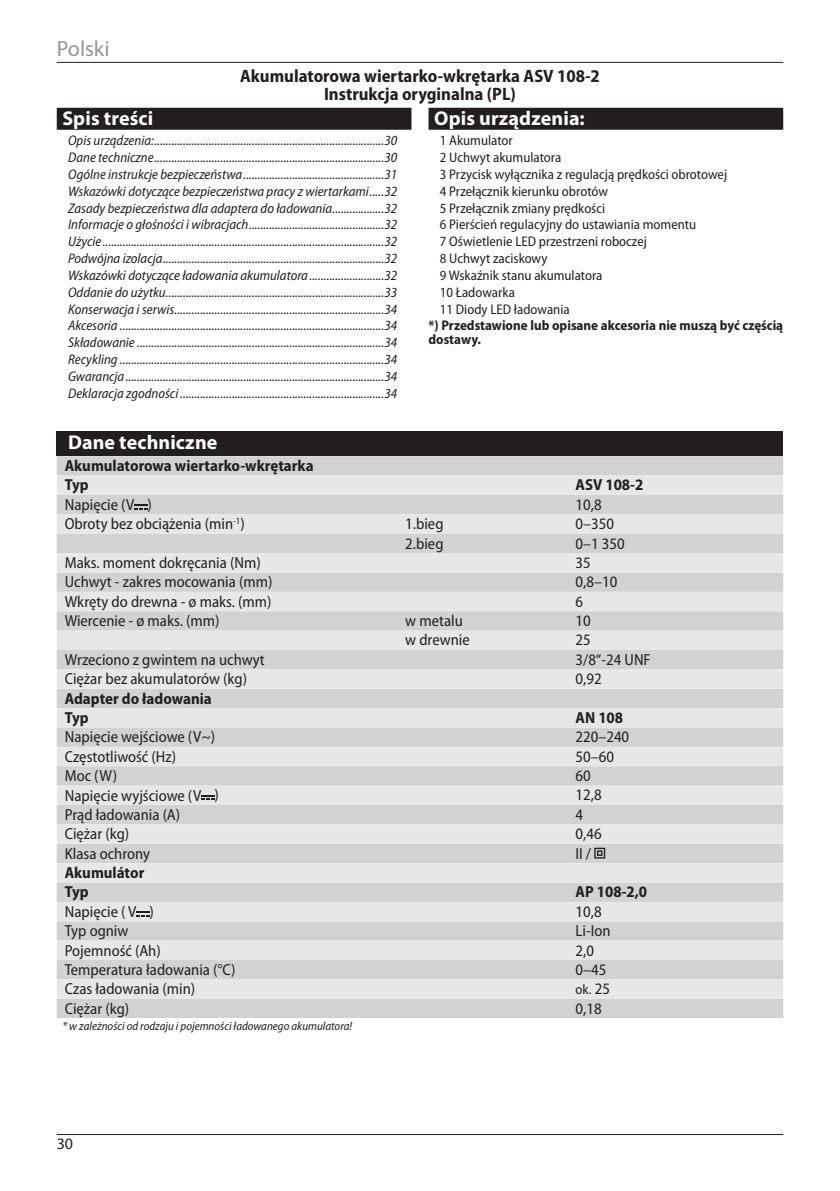
<style>
.page{position:relative;width:840px;height:1191px;background:#fff}
.page>*{position:absolute;margin:0;border:0;box-sizing:border-box;transform-origin:0 0}
.t1{font:22px "Myriad Pro";color:#939598}
.t2{font:700 20px "Myriad Pro";letter-spacing:.005em;color:#fff}
.t3{font:700 semi-condensed 18px/18px "Myriad Pro";color:#231f20;text-align:center}
.t4{font:semi-condensed 16px "Myriad Pro";color:#231f20}
.t5{font:700 semi-condensed 16px/19.4px "Myriad Pro";color:#231f20}
.t6{font:16px "Myriad Pro";color:#231f20}
.t7{font:italic semi-condensed 14px/16.8px "Myriad Pro";color:#231f20;text-align:justify}
.t8{font:semi-condensed 14px/16.8px "Myriad Pro";color:#231f20}
.t9{font:700 semi-condensed 14px/14px "Myriad Pro";color:#231f20}
.t10{font:italic semi-condensed 12px "Myriad Pro";color:#231f20}
.s1{font-size:16px}
</style>
<div class="page">
<hr style="left:57px;top:62px;width:725px;height:1px;background:#231f20">
<hr style="left:57px;top:1134px;width:725px;height:1px;background:#231f20">
<div style="left:428px;top:108px;width:354px;height:22px;background:#231f20"></div>
<div style="left:57px;top:108px;width:354px;height:22px;background:#231f20"></div>
<div style="left:57px;top:431px;width:725px;height:25px;background:#231f20"></div>
<div style="left:57px;top:456px;width:725px;height:562px;background:#d1d2d4"></div>
<svg style="left:57px;top:475px;width:725px;height:523px;background:#dcdddf"></svg>
<svg style="left:134px;top:504px;width:13px;height:6px"></svg>
<svg style="left:201px;top:794px;width:13px;height:6px"></svg>
<svg style="left:594px;top:847px;width:11px;height:11px"></svg>
<svg style="left:136px;top:911px;width:13px;height:5px"></svg>
<h1 class="t1" style="left:57px;top:35px;width:54px">Polski</h1>
<p class="t3" style="left:240px;top:67px;width:361px">Akumulatorowa wiertarko-wkrętarka ASV 108‑2<br>Instrukcja oryginalna (PL)</p>
<h2 class="t2" style="left:434px;top:105px;width:152px">Opis urządzenia:</h2>
<p class="t8" style="left:439px;top:132px;width:288px">1 Akumulator<br>2 Uchwyt akumulatora<br>3 Przycisk wyłącznika z regulacją prędkości obrotowej<br>4 Przełącznik kierunku obrotów<br>5 Przełącznik zmiany prędkości<br>6 Pierścień regulacyjny do ustawiania momentu<br>7 Oświetlenie LED przestrzeni roboczej<br>8 Uchwyt zaciskowy<br>9 Wskaźnik stanu akumulatora<br>10 Ładowarka<br>11 Diody LED ładowania</p>
<p class="t9" style="left:428px;top:319px;width:356px">*) Przedstawione lub opisane akcesoria nie muszą być częścią dostawy.</p>
<h2 class="t2" style="left:62px;top:105px;width:92px">Spis treści</h2>
<p class="t7" style="left:68px;top:132px;width:330px">Opis urządzenia:................................................................................30<br>Dane techniczne................................................................................30<br>Ogólne instrukcje bezpieczeństwa.................................................31<br>Wskazówki dotyczące bezpieczeństwa pracy z wiertarkami.....32<br>Zasady bezpieczeństwa dla adaptera do ładowania..................32<br>Informacje o głośności i wibracjach...............................................32<br>Użycie..................................................................................................32<br>Podwójna izolacja.............................................................................32<br>Wskazówki dotyczące ładowania akumulatora..........................32<br>Oddanie do użytku............................................................................33<br>Konserwacja i serwis.........................................................................34<br>Akcesoria ............................................................................................34<br>Składowanie ......................................................................................34<br>Recykling ............................................................................................34<br>Gwarancja..........................................................................................34<br>Deklaracja zgodności .......................................................................34</p>
<h2 class="t2" style="left:68px;top:429px;width:151px">Dane techniczne</h2>
<p class="t5" style="left:65px;top:456px;width:250px">Akumulatorowa wiertarko-wkrętarka<br>Typ</p>
<p class="t5" style="left:575px;top:475px;width:69px">ASV 108‑2</p>
<p class="t4" style="left:65px;top:496px;width:89px">Napięcie (V )</p>
<p class="t4" style="left:575px;top:496px;width:28px">10,8</p>
<p class="t4" style="left:65px;top:515px;width:181px">Obroty bez obciążenia (min<sup>-1</sup>)</p>
<p class="t4" style="left:405px;top:515px;width:40px">1.bieg</p>
<p class="t4" style="left:575px;top:515px;width:40px">0–350</p>
<p class="t4" style="left:405px;top:534px;width:40px">2.bieg</p>
<p class="t4" style="left:575px;top:534px;width:51px">0–1 350</p>
<p class="t4" style="left:65px;top:554px;width:197px">Maks. moment dokręcania (Nm)</p>
<p class="t4" style="left:575px;top:554px;width:17px">35</p>
<p class="t4" style="left:65px;top:573px;width:209px">Uchwyt - zakres mocowania (mm)</p>
<p class="t4" style="left:575px;top:573px;width:43px">0,8–10</p>
<p class="t4" style="left:65px;top:592px;width:208px">Wkręty do drewna - ø maks. (mm)</p>
<p class="t4" style="left:575px;top:592px;width:9px">6</p>
<p class="t4" style="left:65px;top:612px;width:156px">Wiercenie - ø maks. (mm)</p>
<p class="t4" style="left:405px;top:612px;width:59px">w metalu</p>
<p class="t4" style="left:575px;top:612px;width:17px">10</p>
<p class="t4" style="left:405px;top:631px;width:66px">w drewnie</p>
<p class="t4" style="left:575px;top:631px;width:17px">25</p>
<p class="t4" style="left:65px;top:651px;width:201px">Wrzeciono z gwintem na uchwyt</p>
<p class="t4" style="left:575px;top:651px;width:77px">3/8“-24 UNF</p>
<p class="t4" style="left:65px;top:670px;width:184px">Ciężar bez akumulatorów (kg)</p>
<p class="t4" style="left:575px;top:670px;width:28px">0,92</p>
<p class="t5" style="left:65px;top:689px;width:148px">Adapter do ładowania<br>Typ</p>
<p class="t5" style="left:575px;top:708px;width:49px">AN 108</p>
<p class="t4" style="left:65px;top:728px;width:152px">Napięcie wejściowe (V~)</p>
<p class="t4" style="left:575px;top:728px;width:55px">220–240</p>
<p class="t4" style="left:65px;top:747px;width:113px">Częstotliwość (Hz)</p>
<p class="t4" style="left:575px;top:747px;width:40px">50–60</p>
<p class="t4" style="left:65px;top:767px;width:54px">Moc (W)</p>
<p class="t4" style="left:575px;top:767px;width:17px">60</p>
<p class="t4" style="left:65px;top:786px;width:155px">Napięcie wyjściowe (V )</p>
<p class="t4" style="left:575px;top:786px;width:28px">12,8</p>
<p class="t4" style="left:65px;top:806px;width:117px">Prąd ładowania (A)</p>
<p class="t4" style="left:575px;top:806px;width:9px">4</p>
<p class="t4" style="left:65px;top:825px;width:66px">Ciężar (kg)</p>
<p class="t4" style="left:575px;top:825px;width:28px">0,46</p>
<p class="t4" style="left:65px;top:844px;width:87px">Klasa ochrony</p>
<p class="t4" style="left:575px;top:844px;width:17px">II /</p>
<p class="t5" style="left:65px;top:863px;width:81px">Akumulátor<br>Typ</p>
<p class="t5" style="left:575px;top:882px;width:73px">AP 108-2,0</p>
<p class="t4" style="left:65px;top:902px;width:91px">Napięcie ( V )</p>
<p class="t4" style="left:575px;top:902px;width:28px">10,8</p>
<p class="t4" style="left:65px;top:922px;width:65px">Typ ogniw</p>
<p class="t4" style="left:575px;top:922px;width:36px">Li-Ion</p>
<p class="t4" style="left:65px;top:941px;width:98px">Pojemność (Ah)</p>
<p class="t4" style="left:575px;top:941px;width:20px">2,0</p>
<p class="t4" style="left:65px;top:961px;width:172px">Temperatura ładowania (°C)</p>
<p class="t4" style="left:575px;top:961px;width:32px">0–45</p>
<p class="t4" style="left:65px;top:980px;width:132px">Czas ładowania (min)</p>
<p class="t8" style="left:575px;top:981px;width:36px">ok. <span class="s1">25</span></p>
<p class="t4" style="left:65px;top:999px;width:66px">Ciężar (kg)</p>
<p class="t4" style="left:575px;top:999px;width:28px">0,18</p>
<p class="t10" style="left:62px;top:1019px;width:291px">* w zależności od rodzaju i pojemności ładowanego akumulatora!</p>
<p class="t6" style="left:57px;top:1134px;width:18px">30</p>
</div>
